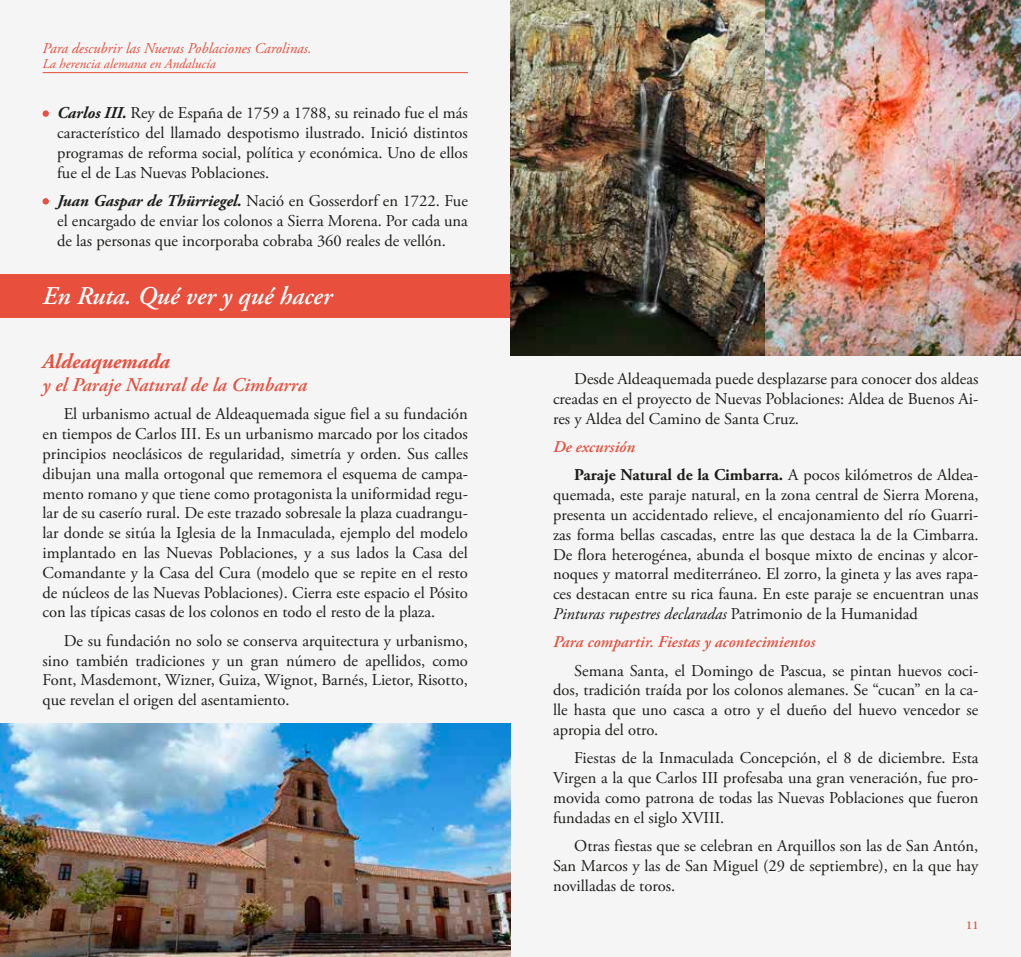
<style>
.page{position:relative;width:1021px;height:957px;background:#fff}
.page>*{position:absolute;margin:0;border:0;box-sizing:border-box;transform-origin:0 0}
.t1{font:italic 600 25.5px "Adobe Garamond Pro";color:#fff}
.t2{font:italic 700 21px "Adobe Garamond Pro";color:#e94f3d}
.t3{font:italic 600 19.5px "Adobe Garamond Pro";color:#e94f3d}
.t4{font:16.5px/19.8px "Adobe Garamond Pro";color:#1c1c1a;text-align:justify}
.t5{font:700 16.5px/28.3px "Adobe Garamond Pro";color:#1c1c1a}
.t6{font:italic 600 16.5px "Adobe Garamond Pro";color:#e94f3d}
.t7{font:italic 15px "Adobe Garamond Pro";color:#e94f3d}
.t8{font:italic 13.5px "Adobe Garamond Pro";color:#e94f3d}
.t9{font:600 12px "Adobe Garamond Pro";color:#e94f3d}
.s1{font-weight:700;font-style:italic}
.s2{font-weight:600;font-style:italic;color:#e94f3d}
.s3{font-weight:400}
.s4{font-style:italic}
</style>
<div class="page">
<div style="left:0;top:0;width:510px;height:957px;background:#f5f5f5"></div>
<div style="left:510px;top:0;width:510px;height:957px;background:#f5f5f5"></div>
<hr style="left:43px;top:72px;width:425px;height:1px;background:#e94f3d">
<div style="left:43px;top:110px;width:6px;height:7px;background:#e94f3d;border-radius:50%"></div>
<svg style="left:43px;top:198px;width:6px;height:6px"></svg>
<div style="left:0;top:274px;width:510px;height:44px;background:#e94f3d"></div>
<img style="left:510px;top:0;width:510px;height:355px">
<img style="left:0;top:723px;width:510px;height:234px">
<p class="t7" style="left:43px;top:39px;width:270px">Para descubrir las Nuevas Poblaciones Carolinas.</p>
<p class="t8" style="left:43px;top:56px;width:175px">La herencia alemana en Andalucía</p>
<p class="t4" style="left:57px;top:104px;width:412px"><span class="s1">Carlos III.</span> Rey de España de 1759 a 1788, su reinado fue el más característico del llamado despotismo ilustrado. Inició distintos programas de reforma social, política y económica. Uno de ellos fue el de Las Nuevas Poblaciones.</p>
<p class="t4" style="left:57px;top:191px;width:412px"><span class="s1">Juan Gaspar de Thürriegel.</span> Nació en Gosserdorf en 1722. Fue el encargado de enviar los colonos a Sierra Morena. Por cada una de las personas que incorporaba cobraba 360 reales de vellón.</p>
<h1 class="t1" style="left:43px;top:281px;width:291px">En Ruta. Qué ver y qué hacer</h1>
<p class="t2" style="left:43px;top:349px;width:129px">Aldeaquemada</p>
<p class="t3" style="left:43px;top:373px;width:266px">y el Paraje Natural de la Cimbarra</p>
<p class="t4" style="left:43px;top:405px;width:427px;text-indent:21px">El urbanismo actual de Aldeaquemada sigue fiel a su fundación en tiempos de Carlos III. Es un urbanismo marcado por los citados principios neoclásicos de regularidad, simetría y orden. Sus calles dibujan una malla ortogonal que rememora el esquema de campa&shy;mento romano y que tiene como protagonista la uniformidad regu&shy;lar de su caserío rural. De este trazado sobresale la plaza cuadrangu&shy;lar donde se sitúa la Iglesia de la Inmaculada, ejemplo del modelo implantado en las Nuevas Poblaciones, y a sus lados la Casa del Comandante y la Casa del Cura (modelo que se repite en el resto de núcleos de las Nuevas Poblaciones). Cierra este espacio el Pósito con las típicas casas de los colonos en todo el resto de la plaza.</p>
<p class="t4" style="left:43px;top:631px;width:427px;text-indent:21px">De su fundación no solo se conserva arquitectura y urbanismo, sino también tradiciones y un gran número de apellidos, como Font, Masdemont, Wizner, Guiza, Wignot, Barnés, Lietor, Risotto, que revelan el origen del asentamiento.</p>
<p class="t4" style="left:553px;top:369px;width:427px;text-indent:21px">Desde Aldeaquemada puede desplazarse para conocer dos aldeas creadas en el proyecto de Nuevas Poblaciones: Aldea de Buenos Ai&shy;res y Aldea del Camino de Santa Cruz.</p>
<p class="t5" style="left:574px;top:433px;width:405px;text-indent:-21px"><span class="s2">De excursión<br></span>Paraje Natural de la Cimbarra. <span class="s3">A pocos kilómetros de Aldea-</span></p>
<p class="t4" style="left:553px;top:485px;width:427px">quemada, este paraje natural, en la zona central de Sierra Morena, presenta un accidentado relieve, el encajonamiento del río Guarri&shy;zas forma bellas cascadas, entre las que destaca la de la Cimbarra.<br>De flora heterogénea, abunda el bosque mixto de encinas y alcor&shy;noques y matorral mediterráneo. El zorro, la gineta y las aves rapa&shy;ces destacan entre su rica fauna. En este paraje se encuentran unas <span class="s4">Pinturas rupestres declaradas</span> Patrimonio de la Humanidad</p>
<p class="t6" style="left:553px;top:632px;width:264px">Para compartir. Fiestas y acontecimientos</p>
<p class="t4" style="left:553px;top:661px;width:427px;text-indent:21px">Semana Santa, el Domingo de Pascua, se pintan huevos coci&shy;dos, tradición traída por los colonos alemanes. Se “cucan” en la ca&shy;lle hasta que uno casca a otro y el dueño del huevo vencedor se apropia del otro.</p>
<p class="t4" style="left:553px;top:749px;width:427px;text-indent:21px">Fiestas de la Inmaculada Concepción, el 8 de diciembre. Esta Virgen a la que Carlos III profesaba una gran veneración, fue pro&shy;movida como patrona de todas las Nuevas Poblaciones que fueron fundadas en el siglo XVIII.</p>
<p class="t4" style="left:553px;top:836px;width:427px;text-indent:21px">Otras fiestas que se celebran en Arquillos son las de San Antón, San Marcos y las de San Miguel (29 de septiembre), en la que hay novilladas de toros.</p>
<p class="t9" style="left:966px;top:918px;width:14px">11</p>
</div>
